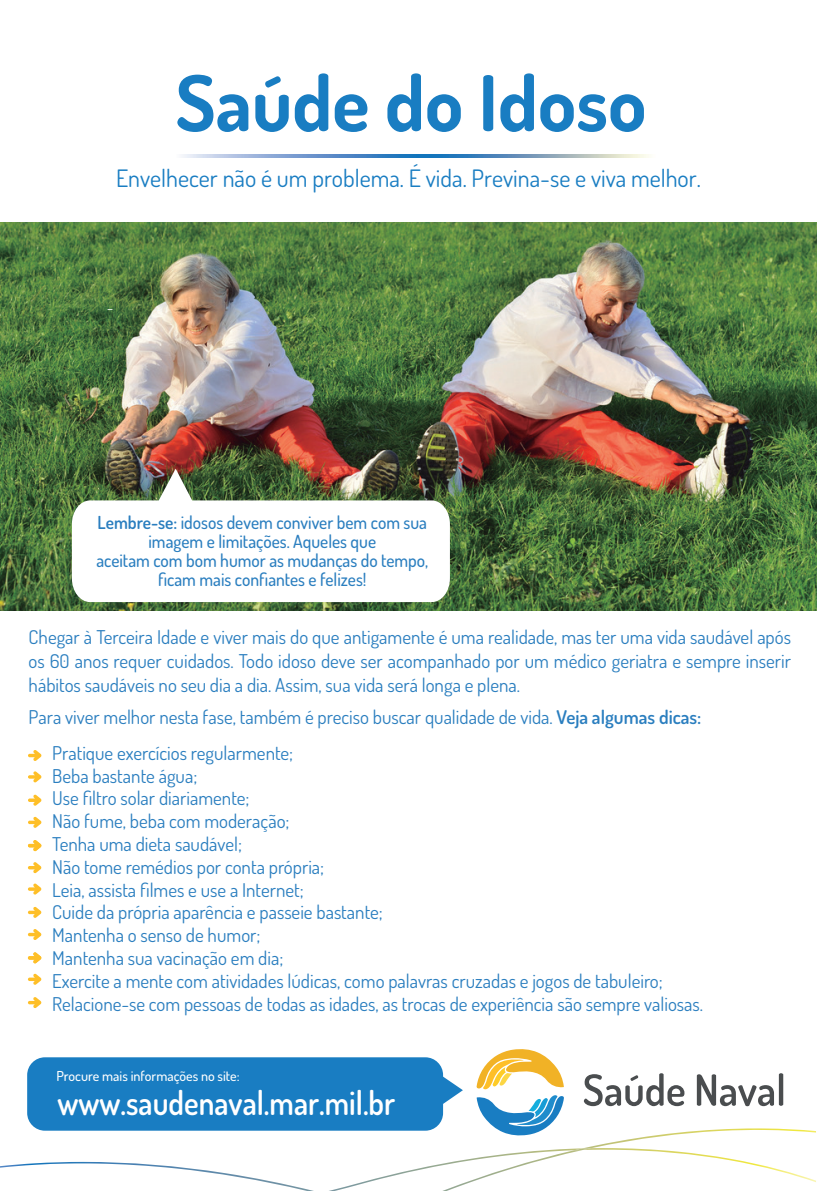
<style>
.page{position:relative;width:817px;height:1191px;background:#fff}
.page>*{position:absolute;margin:0;border:0;box-sizing:border-box;transform-origin:0 0}
.t1{font:700 76.9px "Dosis";color:#197dc2}
.t2{font:600 33.3px "Dosis";color:#fff;scale:.92 1}
.t3{font:24px "Dosis";color:#197dc2}
.t4{font:19px/22.8px "Dosis";color:#2a7ebf;text-align:justify}
.t5{font:500 18px/19px "Dosis";color:#2a7ebf;text-align:center}
.t6{font:14px "Dosis";color:#fff;scale:1.15 1}
.t7{font:500 13.7px "Dosis";color:#fff}
.s1{font-weight:600}
</style>
<div class="page">
<img style="left:0;top:222px;width:817px;height:388px">
<div style="left:27px;top:1057px;width:436px;height:73px;background:#197dc2"></div>
<img style="left:329px;top:1163px;width:113px;height:28px">
<img style="left:442px;top:1128px;width:374px;height:63px">
<svg style="left:574px;top:1148px;width:17px;height:2px"></svg>
<img style="left:0;top:1161px;width:314px;height:30px">
<svg style="left:477px;top:1095px;width:87px;height:41px"></svg>
<svg style="left:476px;top:1049px;width:88px;height:40px"></svg>
<svg style="left:584px;top:1073px;width:100px;height:33px"></svg>
<svg style="left:697px;top:1073px;width:86px;height:33px"></svg>
<img style="left:182px;top:154px;width:468px;height:3px">
<svg style="left:72px;top:469px;width:378px;height:133px"></svg>
<svg style="left:28px;top:862px;width:13px;height:11px"></svg>
<svg style="left:28px;top:883px;width:13px;height:11px"></svg>
<svg style="left:28px;top:906px;width:13px;height:12px"></svg>
<svg style="left:28px;top:929px;width:13px;height:11px"></svg>
<svg style="left:28px;top:750px;width:13px;height:11px"></svg>
<svg style="left:28px;top:771px;width:13px;height:11px"></svg>
<svg style="left:28px;top:794px;width:13px;height:12px"></svg>
<svg style="left:28px;top:816px;width:13px;height:12px"></svg>
<svg style="left:28px;top:840px;width:13px;height:11px"></svg>
<svg style="left:28px;top:952px;width:13px;height:11px"></svg>
<svg style="left:28px;top:973px;width:13px;height:12px"></svg>
<svg style="left:28px;top:997px;width:13px;height:11px"></svg>
<h1 class="t1" style="left:176px;top:53px;width:472px">Saúde do Idoso</h1>
<p class="t3" style="left:116px;top:162px;width:586px">Envelhecer não é um problema. É vida. Previna-se e viva melhor.</p>
<p class="t6" style="left:107px;top:299px;width:7px">-</p>
<p class="t5" style="left:96px;top:513px;width:333px"><span class="s1">Lembre-se:</span> idosos devem conviver bem com sua imagem e limitações. Aqueles que<br>aceitam com bom humor as mudanças do tempo, ficam mais confiantes e felizes!</p>
<p class="t4" style="left:29px;top:625px;width:764px;line-height:24px">Chegar à Terceira Idade e viver mais do que antigamente é uma realidade, mas ter uma vida saudável após os 60 anos requer cuidados. Todo idoso deve ser acompanhado por um médico geriatra e sempre inserir hábitos saudáveis no seu dia a dia. Assim, sua vida será longa e plena.</p>
<p class="t4" style="left:29px;top:705px;width:674px">Para viver melhor nesta fase, também é preciso buscar qualidade de vida. <span class="s1">Veja algumas dicas:</span></p>
<p class="t4" style="left:52px;top:741px;width:652px;text-align:left">Pratique exercícios regularmente;<br>Beba bastante água;<br>Use filtro solar diariamente;<br>Não fume, beba com moderação;<br>Tenha uma dieta saudável;<br>Não tome remédios por conta própria;<br>Leia, assista filmes e use a Internet;<br>Cuide da própria aparência e passeie bastante;<br>Mantenha o senso de humor;<br>Mantenha sua vacinação em dia;<br>Exercite a mente com atividades lúdicas, como palavras cruzadas e jogos de tabuleiro; Relacione-se com pessoas de todas as idades, as trocas de experiência são sempre valiosas.</p>
<p class="t7" style="left:56px;top:1066px;width:185px">Procure mais informações no site:</p>
<h2 class="t2" style="left:57px;top:1081px;width:369px">www.saudenaval.mar.mil.br</h2>
</div>
